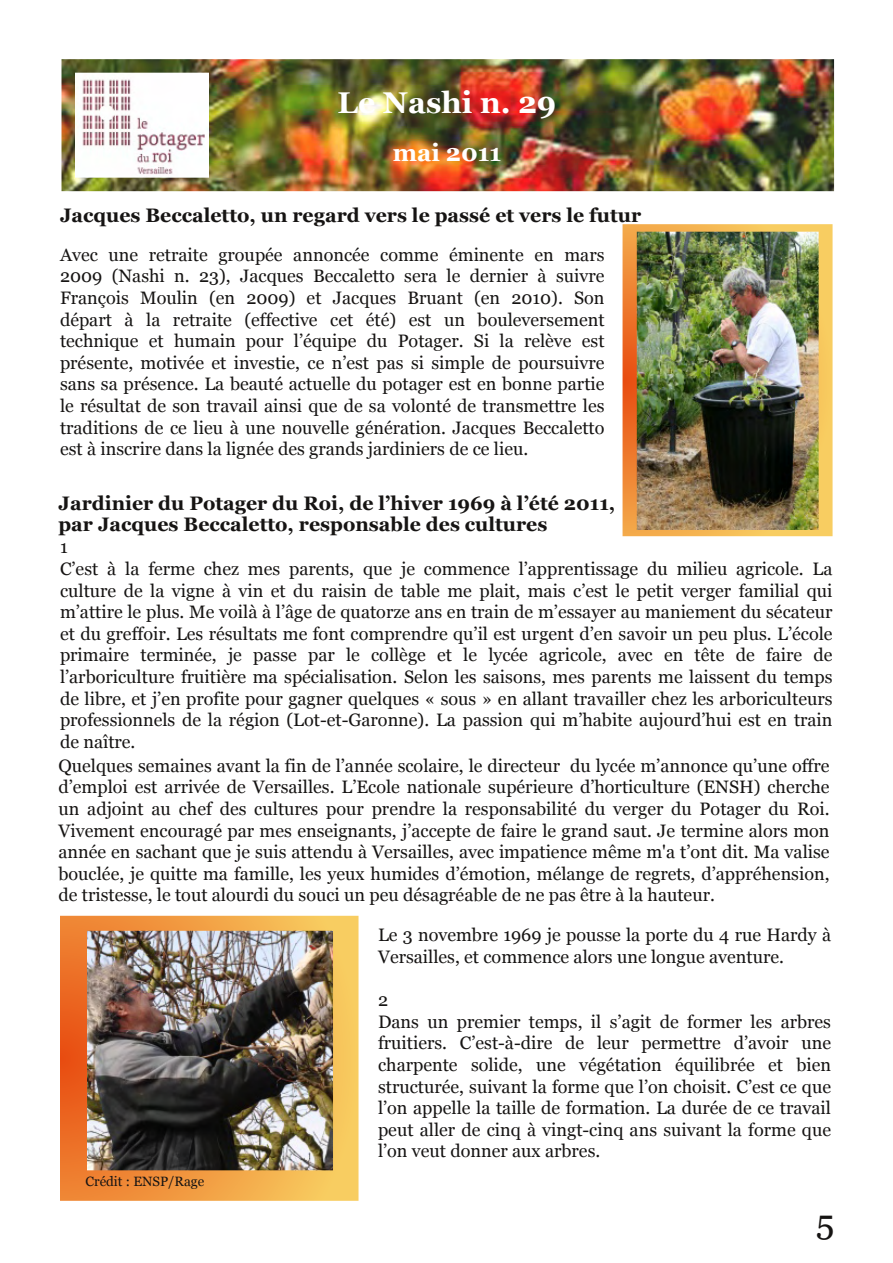
<style>
.page{position:relative;width:893px;height:1263px;background:#fff}
.page>*{position:absolute;margin:0;border:0;box-sizing:border-box;transform-origin:0 0}
.t1{font:34.5px "Georgia";color:#161413}
.t2{font:700 30px "Georgia";color:#fff}
.t3{font:700 24px "Georgia";color:#fff}
.t4{font:700 19.5px/21.6px "Georgia";color:#161413}
.t5{font:18px/21.6px "Georgia";color:#161413}
.t6{font:13.5px "Georgia";color:#161413}
</style>
<div class="page">
<img style="left:62px;top:59px;width:772px;height:132px">
<img style="left:75px;top:73px;width:134px;height:104px">
<svg style="left:60px;top:916px;width:298px;height:285px;background:#f19c43"></svg>
<img style="left:87px;top:931px;width:246px;height:239px">
<svg style="left:622px;top:224px;width:210px;height:312px;background:#f0a94d"></svg>
<img style="left:637px;top:232px;width:181px;height:298px">
<h2 class="t2" style="left:338px;top:86px;width:220px">Le Nashi n. 29</h2>
<h3 class="t3" style="left:393px;top:139px;width:110px">mai 2011</h3>
<p class="t4" style="left:60px;top:204px;width:583px">Jacques Beccaletto, un regard vers le passé et vers le futur</p>
<p class="t5" style="left:60px;top:244px;width:546px;text-align:justify">Avec une retraite groupée annoncée comme éminente en mars 2009 (Nashi n. 23), Jacques Beccaletto sera le dernier à suivre François Moulin (en 2009) et Jacques Bruant (en 2010). Son départ à la retraite (effective cet été) est un bouleversement technique et humain pour l’équipe du Potager. Si la relève est présente, motivée et investie, ce n’est pas si simple de poursuivre sans sa présence. La beauté actuelle du potager est en bonne partie le résultat de son travail ainsi que de sa volonté de transmettre les traditions de ce lieu à une nouvelle génération. Jacques Beccaletto est à inscrire dans la lignée des grands jardiniers de ce lieu.</p>
<p class="t4" style="left:58px;top:492px;width:558px">Jardinier du Potager du Roi, de l’hiver 1969 à l’été 2011, par Jacques Beccaletto, responsable des cultures</p>
<p class="t5" style="left:60px;top:536px;width:774px">1<br>C’est à la ferme chez mes parents, que je commence l’apprentissage du milieu agricole. La culture de la vigne à vin et du raisin de table me plait, mais c’est le petit verger familial qui m’attire le plus. Me voilà à l’âge de quatorze ans en train de m’essayer au maniement du sécateur et du greffoir. Les résultats me font comprendre qu’il est urgent d’en savoir un peu plus. L’école primaire terminée, je passe par le collège et le lycée agricole, avec en tête de faire de l’arboriculture fruitière ma spécialisation. Selon les saisons, mes parents me laissent du temps de libre, et j’en profite pour gagner quelques « sous » en allant travailler chez les arboriculteurs professionnels de la région (Lot-et-Garonne). La passion qui m’habite aujourd’hui est en train de naître.</p>
<p class="t5" style="left:58px;top:755px;width:772px;text-align:justify">Quelques semaines avant la fin de l’année scolaire, le directeur du lycée m’annonce qu’une offre d’emploi est arrivée de Versailles. L’Ecole nationale supérieure d’horticulture (ENSH) cherche un adjoint au chef des cultures pour prendre la responsabilité du verger du Potager du Roi.<br>Vivement encouragé par mes enseignants, j’accepte de faire le grand saut. Je termine alors mon année en sachant que je suis attendu à Versailles, avec impatience même m'a t’ont dit. Ma valise bouclée, je quitte ma famille, les yeux humides d’émotion, mélange de regrets, d’appréhension, de tristesse, le tout alourdi du souci un peu désagréable de ne pas être à la hauteur.</p>
<p class="t6" style="left:86px;top:1173px;width:120px">Crédit : ENSP/Rage</p>
<p class="t5" style="left:378px;top:924px;width:454px">Le 3 novembre 1969 je pousse la porte du 4 rue Hardy à<br>Versailles, et commence alors une longue aventure.</p>
<p class="t5" style="left:378px;top:989px;width:454px">2<br>Dans un premier temps, il s’agit de former les arbres fruitiers. C’est-à-dire de leur permettre d’avoir une charpente solide, une végétation équilibrée et bien structurée, suivant la forme que l’on choisit. C’est ce que l’on appelle la taille de formation. La durée de ce travail peut aller de cinq à vingt-cinq ans suivant la forme que l’on veut donner aux arbres.</p>
<h1 class="t1" style="left:816px;top:1202px;width:20px">5</h1>
</div>
